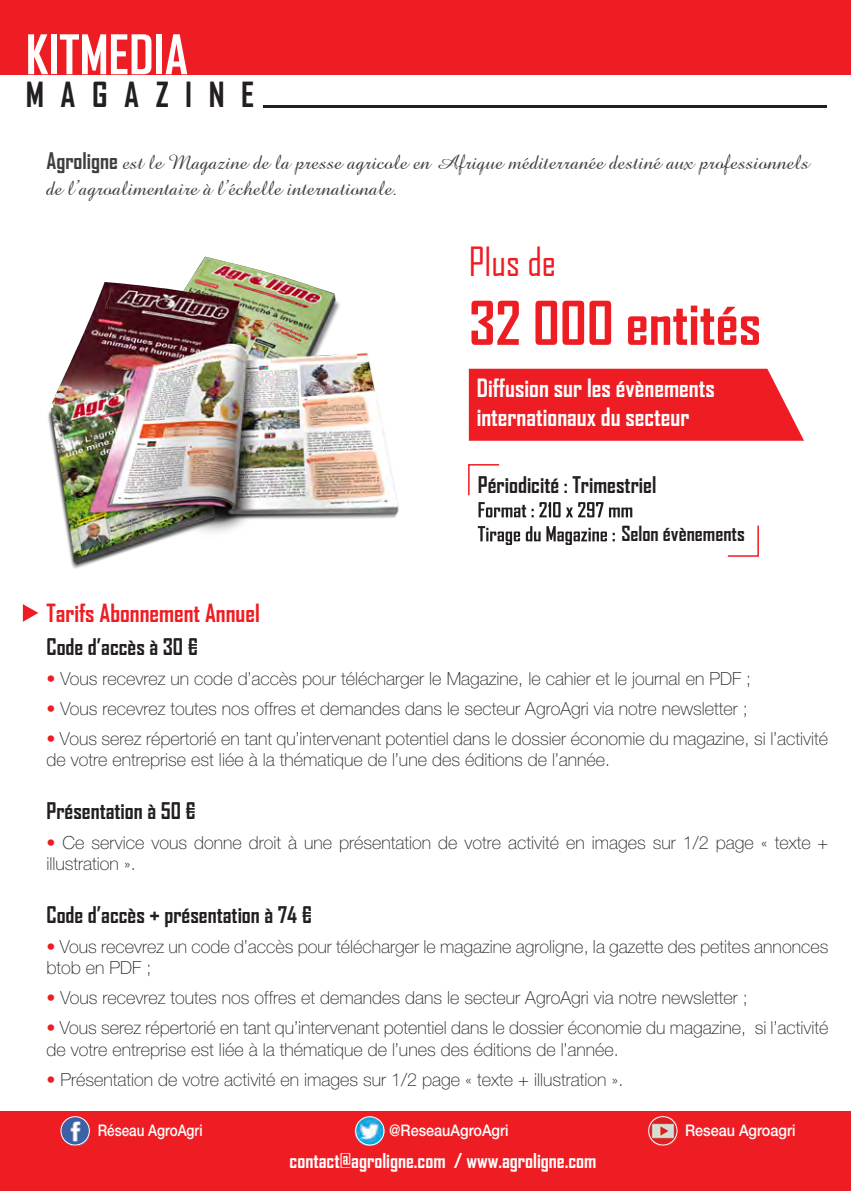
<style>
.page{position:relative;width:851px;height:1191px;background:#fff}
.page>*{position:absolute;margin:0;border:0;box-sizing:border-box;transform-origin:0 0}
.t1{font:700 57.8px "Agency FB";color:#ee1d23}
.t2{font:700 52.2px "Agency FB";color:#fff}
.t3{font:38.6px "Agency FB";color:#ee1d23}
.t4{font:700 33.2px "Agency FB";letter-spacing:.5em;color:#231f20}
.t5{font:700 24.2px/29px "Agency FB";color:#fff}
.t6{font:700 24px "Agency FB";color:#ee1d23}
.t7{font:22px/26px "Amaze Normal";color:#3f3f40}
.t8{font:700 22px "Agency FB";color:#231f20}
.t9{font:700 20px "Agency FB";color:#231f20}
.t10{font:700 19.6px "Agency FB";color:#fff}
.t11{font:100 18px/21.6px "Helvetica Neue LT Std";color:#231f20}
.t12{font:500 16px "Helvetica Neue LT Std";color:#fff;scale:.9 1}
.t13{font:500 16px "Helvetica Neue LT Std";color:#fff;scale:.84 1}
.s1{font-family:"Agency FB";font-weight:700}
.s2{color:#ee1d23}
</style>
<div class="page">
<img style="left:48px;top:256px;width:351px;height:313px">
<hr style="left:263px;top:105px;width:563px;height:3px;background:#231f20">
<div style="left:0;top:0;width:850px;height:74px;background:#ee1d23"></div>
<div style="left:469px;top:369px;width:334px;height:72px;background:#ee1d23"></div>
<svg style="left:727px;top:525px;width:32px;height:32px"></svg>
<svg style="left:468px;top:464px;width:65px;height:53px"></svg>
<svg style="left:539px;top:502px;width:64px;height:15px"></svg>
<svg style="left:609px;top:507px;width:23px;height:10px"></svg>
<svg style="left:477px;top:526px;width:63px;height:19px"></svg>
<svg style="left:546px;top:526px;width:68px;height:19px"></svg>
<div style="left:0;top:1110px;width:850px;height:81px;background:#ee1d23"></div>
<img style="left:62px;top:1118px;width:27px;height:27px">
<div style="left:60px;top:1116px;width:30px;height:29px;border:1px solid #fff;border-radius:50%"></div>
<img style="left:648px;top:1116px;width:29px;height:29px">
<div style="left:648px;top:1116px;width:29px;height:29px;border:1px solid #fff;border-radius:50%"></div>
<img style="left:354px;top:1116px;width:31px;height:31px">
<div style="left:355px;top:1116px;width:29px;height:29px;border:1px solid #fff;border-radius:50%"></div>
<svg style="left:23px;top:604px;width:15px;height:18px"></svg>
<h2 class="t2" style="left:26px;top:22px;width:164px">KITMEDIA</h2>
<h3 class="t4" style="left:26px;top:74px;width:230px">MAGAZINE</h3>
<p class="t7" style="left:46px;top:148px;width:764px"><span class="s1">Agroligne</span> est le Magazine de la presse agricole en Afrique méditerranée destiné aux professionnels de l’agroalimentaire à l’échelle internationale.</p>
<h3 class="t3" style="left:469px;top:237px;width:89px">Plus de</h3>
<h1 class="t1" style="left:469px;top:287px;width:294px">32 000 entités</h1>
<h3 class="t5" style="left:476px;top:373px;width:239px">Diffusion sur les évènements internationaux du secteur</h3>
<h3 class="t6" style="left:46px;top:598px;width:215px">Tarifs Abonnement Annuel</h3>
<p class="t8" style="left:477px;top:471px;width:180px">Périodicité : Trimestriel</p>
<p class="t9" style="left:621px;top:521px;width:125px">Selon évènements</p>
<p class="t8" style="left:46px;top:633px;width:153px">Code d’accès à 30 €</p>
<p class="t11" style="left:46px;top:667px;width:706px"><span class="s2">•</span> Vous recevrez un code d’accès pour télécharger le Magazine, le cahier et le journal en PDF ;</p>
<p class="t11" style="left:46px;top:697px;width:703px"><span class="s2">•</span> Vous recevrez toutes nos offres et demandes dans le secteur AgroAgri via notre newsletter ;</p>
<p class="t11" style="left:46px;top:727px;width:783px"><span class="s2">•</span> Vous serez répertorié en tant qu’intervenant potentiel dans le dossier économie du magazine, si l’activité de votre entreprise est liée à la thématique de l’une des éditions de l’année.</p>
<p class="t8" style="left:46px;top:797px;width:151px">Présentation à 50 €</p>
<p class="t11" style="left:46px;top:831px;width:783px"><span class="s2">•</span> Ce service vous donne droit à une présentation de votre activité en images sur 1/2 page « texte + illustration ».</p>
<p class="t8" style="left:46px;top:901px;width:267px">Code d’accès + présentation à 74 €</p>
<p class="t11" style="left:46px;top:935px;width:783px"><span class="s2">•</span> Vous recevrez un code d’accès pour télécharger le magazine agroligne, la gazette des petites annonces btob en PDF ;</p>
<p class="t11" style="left:46px;top:987px;width:703px"><span class="s2">•</span> Vous recevrez toutes nos offres et demandes dans le secteur AgroAgri via notre newsletter ;</p>
<p class="t11" style="left:46px;top:1017px;width:783px"><span class="s2">•</span> Vous serez répertorié en tant qu’intervenant potentiel dans le dossier économie du magazine, si l’activité de votre entreprise est liée à la thématique de l’unes des éditions de l’année.</p>
<p class="t11" style="left:46px;top:1068px;width:578px"><span class="s2">•</span> Présentation de votre activité en images sur 1/2 page « texte + illustration ».</p>
<p class="t13" style="left:98px;top:1120px;width:126px">Réseau AgroAgri</p>
<p class="t12" style="left:389px;top:1120px;width:134px">@ReseauAgroAgri</p>
<p class="t12" style="left:685px;top:1120px;width:124px">Reseau Agroagri</p>
<p class="t10" style="left:289px;top:1148px;width:308px">contact@agroligne.com / www.agroligne.com</p>
</div>
